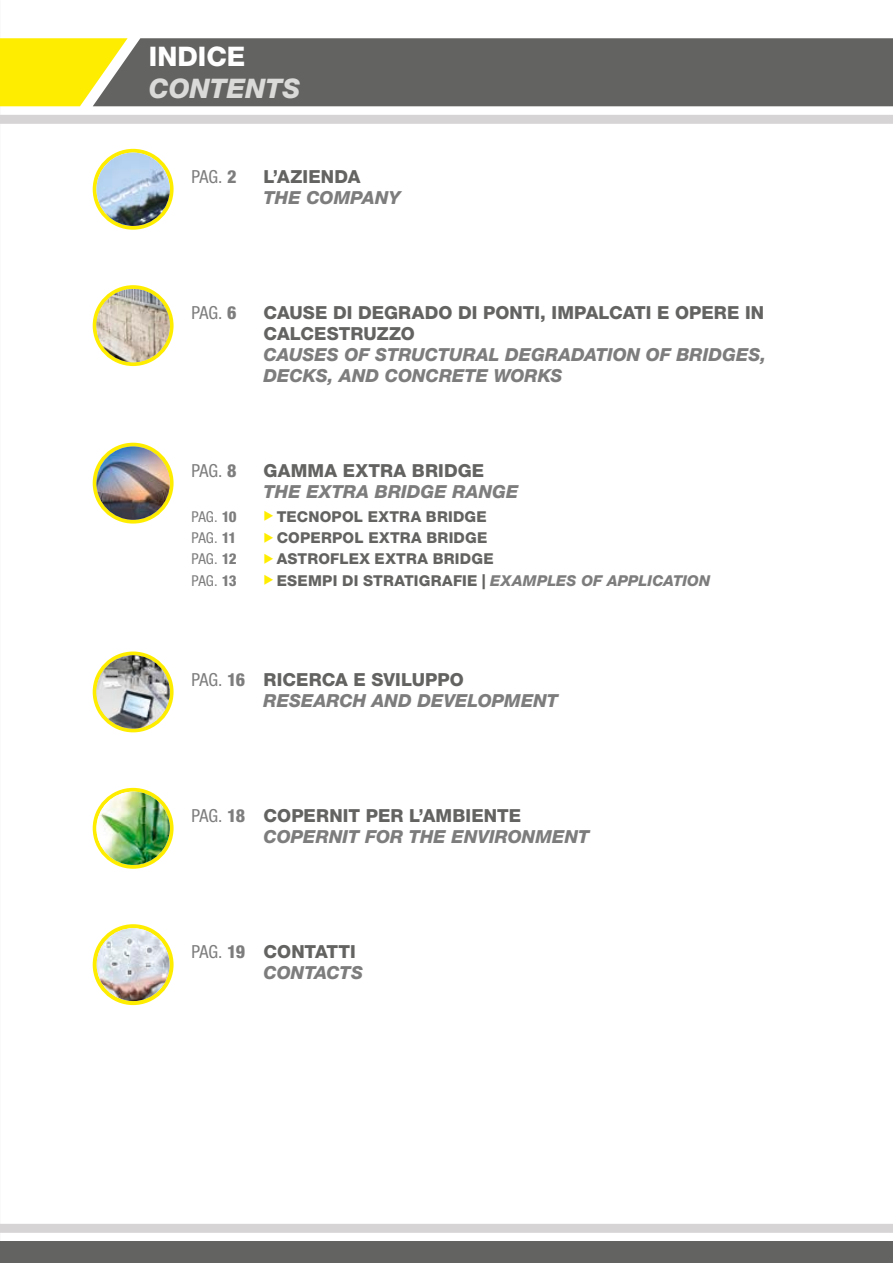
<style>
.page{position:relative;width:893px;height:1263px;background:#fff}
.page>*{position:absolute;margin:0;border:0;box-sizing:border-box;transform-origin:0 0}
.t1{font:italic 800 27px "Helvetica Neue LT Std";color:#dadad9}
.t2{font:800 27px "Helvetica Neue LT Std";color:#fff}
.t3{font:italic 800 18px/21px "Helvetica Neue LT Std";color:#7e7d7d}
.t4{font:800 18px/21px "Helvetica Neue LT Std";letter-spacing:.005em;color:#636362}
.t5{font:condensed 18px "Helvetica Neue LT Std";letter-spacing:-.01em;color:#7e7d7d}
.t6{font:800 15px "Helvetica Neue LT Std";letter-spacing:.015em;color:#636362}
.t7{font:condensed 15px "Helvetica Neue LT Std";letter-spacing:-.005em;color:#7e7d7d}
.s1{font-weight:800}
.s2{font-style:italic;color:#7e7d7d}
</style>
<div class="page">
<div style="left:128px;top:38px;width:765px;height:68px;background:#636362"></div>
<svg style="left:0;top:38px;width:128px;height:1186px"></svg>
<div style="left:0;top:1241px;width:893px;height:22px;background:#636362"></div>
<div style="left:0;top:115px;width:893px;height:9px;background:#d6d4d4"></div>
<div style="left:0;top:1224px;width:893px;height:9px;background:#d6d4d4"></div>
<svg style="left:93px;top:651px;width:81px;height:81px"></svg>
<img style="left:96px;top:655px;width:74px;height:74px;border-radius:37px">
<svg style="left:93px;top:285px;width:81px;height:81px"></svg>
<img style="left:96px;top:289px;width:74px;height:73px;border-radius:37px">
<svg style="left:93px;top:149px;width:81px;height:81px"></svg>
<img style="left:96px;top:153px;width:74px;height:73px;border-radius:37px">
<svg style="left:93px;top:788px;width:81px;height:81px"></svg>
<img style="left:96px;top:792px;width:74px;height:73px;border-radius:37px">
<svg style="left:93px;top:443px;width:81px;height:81px"></svg>
<img style="left:96px;top:446px;width:74px;height:74px;border-radius:37px">
<svg style="left:93px;top:924px;width:81px;height:81px"></svg>
<img style="left:97px;top:928px;width:73px;height:73px;border-radius:36px">
<p class="t2" style="left:149px;top:40px;width:98px">INDICE</p>
<p class="t1" style="left:149px;top:72px;width:153px">CONTENTS</p>
<p class="t5" style="left:191px;top:166px;width:47px">PAG. <span class="s1">2</span></p>
<p class="t4" style="left:264px;top:166px;width:98px">L’AZIENDA</p>
<p class="t3" style="left:264px;top:187px;width:138px">THE COMPANY</p>
<p class="t5" style="left:191px;top:302px;width:47px">PAG. <span class="s1">6</span></p>
<p class="t4" style="left:264px;top:302px;width:502px">CAUSE DI DEGRADO DI PONTI, IMPALCATI E OPERE IN<br>CALCESTRUZZO</p>
<p class="t3" style="left:264px;top:344px;width:504px">CAUSES OF STRUCTURAL DEGRADATION OF BRIDGES,<br>DECKS, AND CONCRETE WORKS</p>
<p class="t5" style="left:191px;top:460px;width:47px">PAG. <span class="s1">8</span></p>
<p class="t4" style="left:264px;top:460px;width:222px">GAMMA EXTRA BRIDGE</p>
<p class="t3" style="left:264px;top:481px;width:256px">THE EXTRA BRIDGE RANGE</p>
<p class="t7" style="left:191px;top:508px;width:47px">PAG. <span class="s1">10</span></p>
<p class="t6" style="left:277px;top:507px;width:211px">TECNOPOL EXTRA BRIDGE</p>
<p class="t7" style="left:191px;top:529px;width:47px">PAG. <span class="s1">11</span></p>
<p class="t6" style="left:277px;top:529px;width:212px">COPERPOL EXTRA BRIDGE</p>
<p class="t7" style="left:191px;top:550px;width:47px">PAG. <span class="s1">12</span></p>
<p class="t6" style="left:277px;top:550px;width:218px">ASTROFLEX EXTRA BRIDGE</p>
<p class="t7" style="left:191px;top:571px;width:47px">PAG. <span class="s1">13</span></p>
<p class="t6" style="left:277px;top:571px;width:435px">ESEMPI DI STRATIGRAFIE | <span class="s2">EXAMPLES OF APPLICATION</span></p>
<p class="t5" style="left:191px;top:669px;width:55px">PAG. <span class="s1">16</span></p>
<p class="t4" style="left:264px;top:669px;width:202px">RICERCA E SVILUPPO</p>
<p class="t3" style="left:264px;top:690px;width:296px">RESEARCH AND DEVELOPMENT</p>
<p class="t5" style="left:191px;top:805px;width:55px">PAG. <span class="s1">18</span></p>
<p class="t4" style="left:264px;top:805px;width:259px">COPERNIT PER L’AMBIENTE</p>
<p class="t3" style="left:264px;top:826px;width:327px">COPERNIT FOR THE ENVIRONMENT</p>
<p class="t5" style="left:191px;top:941px;width:55px">PAG. <span class="s1">19</span></p>
<p class="t4" style="left:264px;top:941px;width:94px">CONTATTI</p>
<p class="t3" style="left:264px;top:962px;width:101px">CONTACTS</p>
</div>
